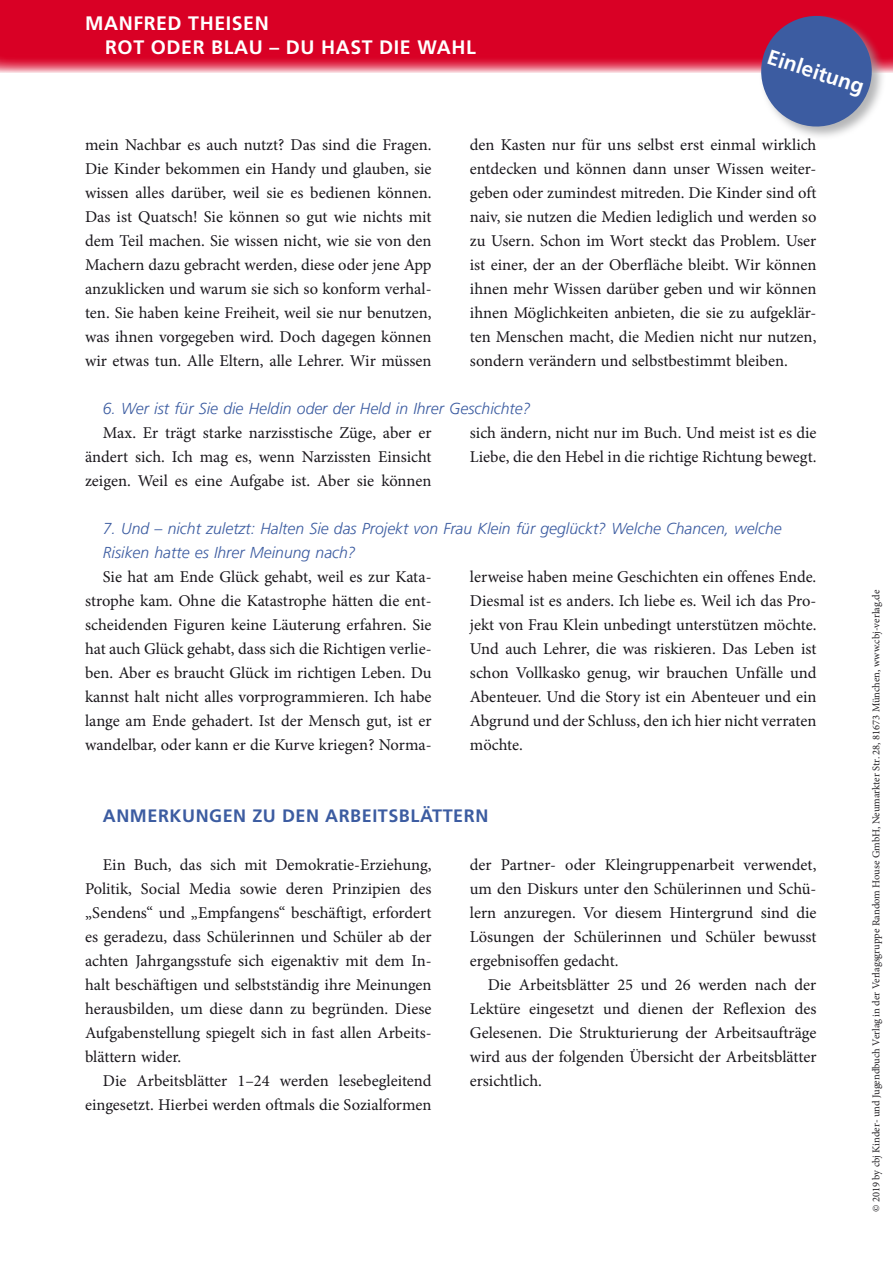
<style>
.page{position:relative;width:893px;height:1263px;background:#fff}
.page>*{position:absolute;margin:0;border:0;box-sizing:border-box;transform-origin:0 0}
.t1{font:700 21px "Frutiger LT Pro";color:#fff}
.t2{font:700 19.5px/24px "Frutiger LT Pro";letter-spacing:.03em;color:#fff}
.t3{font:700 18px "Frutiger LT Pro";letter-spacing:.03em;color:#3c5ca1}
.t4{font:16.5px/24px "Minion Pro";color:#1a171c;text-align:justify}
.t5{font:italic 300 15.75px/24px "Frutiger LT Pro";color:#3c5ca1}
.t6{font:10.5px "Minion Pro";color:#232124}
</style>
<div class="page">
<svg style="left:0;top:0;width:893px;height:72px;background:#db0f32"></svg>
<div style="left:759px;top:14px;width:127px;height:127px;background:#9d9ea0;opacity:.75"></div>
<svg style="left:754px;top:9px;width:124px;height:124px;background:#796698"></svg>
<p class="t2" style="left:105px;top:12px;width:372px;text-indent:-20px">MANFRED THEISEN<br>ROT ODER BLAU – DU HAST DIE WAHL</p>
<p class="t1" style="left:772px;top:44px;width:102px;rotate:18deg">Einleitung</p>
<p class="t4" style="left:85px;top:133px;width:348px">mein Nachbar es auch nutzt? Das sind die Fragen.<br>Die Kinder bekommen ein Handy und glauben, sie wissen alles darüber, weil sie es bedienen können.<br>Das ist Quatsch! Sie können so gut wie nichts mit dem Teil machen. Sie wissen nicht, wie sie von den Machern dazu gebracht werden, diese oder jene App anzuklicken und warum sie sich so konform verhal&shy;ten. Sie haben keine Freiheit, weil sie nur benutzen, was ihnen vorgegeben wird. Doch dagegen können wir etwas tun. Alle Eltern, alle Lehrer. Wir müssen</p>
<p class="t4" style="left:470px;top:133px;width:348px">den Kasten nur für uns selbst erst einmal wirklich entdecken und können dann unser Wissen weiter&shy;geben oder zumindest mitreden. Die Kinder sind oft naiv, sie nutzen die Medien lediglich und werden so zu Usern. Schon im Wort steckt das Problem. User ist einer, der an der Oberfläche bleibt. Wir können ihnen mehr Wissen darüber geben und wir können ihnen Möglichkeiten anbieten, die sie zu aufgeklär&shy;ten Menschen macht, die Medien nicht nur nutzen, sondern verändern und selbstbestimmt bleiben.</p>
<p class="t5" style="left:103px;top:397px;width:429px">6. Wer ist für Sie die Heldin oder der Held in Ihrer Geschichte?</p>
<p class="t4" style="left:85px;top:421px;width:348px;text-indent:18px">Max. Er trägt starke narzisstische Züge, aber er ändert sich. Ich mag es, wenn Narzissten Einsicht zeigen. Weil es eine Aufgabe ist. Aber sie können</p>
<p class="t4" style="left:470px;top:421px;width:348px">sich ändern, nicht nur im Buch. Und meist ist es die<br>Liebe, die den Hebel in die richtige Richtung bewegt.</p>
<p class="t5" style="left:103px;top:517px;width:680px">7. Und – nicht zuletzt: Halten Sie das Projekt von Frau Klein für geglückt? Welche Chancen, welche<br>Risiken hatte es Ihrer Meinung nach?</p>
<p class="t4" style="left:85px;top:565px;width:348px;text-indent:18px">Sie hat am Ende Glück gehabt, weil es zur Kata&shy;strophe kam. Ohne die Katastrophe hätten die ent&shy;scheidenden Figuren keine Läuterung erfahren. Sie hat auch Glück gehabt, dass sich die Richtigen verlie&shy;ben. Aber es braucht Glück im richtigen Leben. Du kannst halt nicht alles vorprogrammieren. Ich habe lange am Ende gehadert. Ist der Mensch gut, ist er wandelbar, oder kann er die Kurve kriegen? Norma-</p>
<p class="t4" style="left:470px;top:565px;width:348px">lerweise haben meine Geschichten ein offenes Ende.<br>Diesmal ist es anders. Ich liebe es. Weil ich das Pro&shy;jekt von Frau Klein unbedingt unterstützen möchte.<br>Und auch Lehrer, die was riskieren. Das Leben ist schon Vollkasko genug, wir brauchen Unfälle und Abenteuer. Und die Story ist ein Abenteuer und ein Abgrund und der Schluss, den ich hier nicht verraten möchte.</p>
<p class="t3" style="left:103px;top:805px;width:387px">ANMERKUNGEN ZU DEN ARBEITSBLÄTTERN</p>
<p class="t4" style="left:85px;top:853px;width:348px;text-indent:18px">Ein Buch, das sich mit Demokratie-Erziehung, Politik, Social Media sowie deren Prinzipien des „Sendens“ und „Empfangens“ beschäftigt, erfordert es geradezu, dass Schülerinnen und Schüler ab der achten Jahrgangsstufe sich eigenaktiv mit dem In&shy;halt beschäftigen und selbstständig ihre Meinungen herausbilden, um diese dann zu begründen. Diese Aufgabenstellung spiegelt sich in fast allen Arbeits&shy;blättern wider.</p>
<p class="t4" style="left:85px;top:1069px;width:348px;text-align:right">Die Arbeitsblätter 1–24 werden lesebegleitend eingesetzt. Hierbei werden oftmals die Sozialformen</p>
<p class="t4" style="left:470px;top:853px;width:348px">der Partner- oder Kleingruppenarbeit verwendet, um den Diskurs unter den Schülerinnen und Schü&shy;lern anzuregen. Vor diesem Hintergrund sind die Lösungen der Schülerinnen und Schüler bewusst ergebnisoffen gedacht.</p>
<p class="t4" style="left:470px;top:973px;width:348px;text-indent:18px">Die Arbeitsblätter 25 und 26 werden nach der Lektüre eingesetzt und dienen der Reflexion des Gelesenen. Die Strukturierung der Arbeitsaufträge wird aus der folgenden Übersicht der Arbeitsblätter ersichtlich.</p>
<p class="t6" style="left:869px;top:1212px;width:624px;rotate:-90deg">© 2019 by cbj Kinder- und Jugendbuch Verlag in der Verlagsgruppe Random House GmbH, Neumarkter Str. 28, 81673 München, www.cbj-verlag.de</p>
</div>
